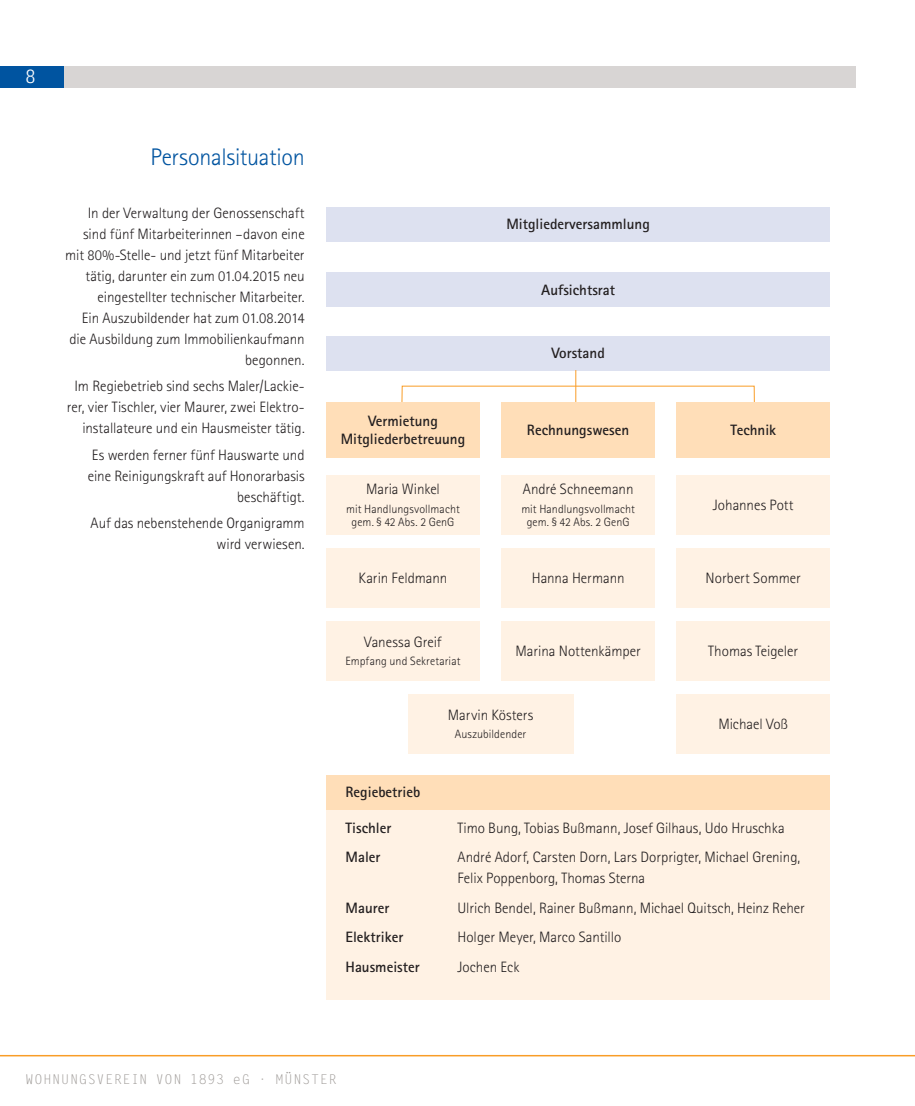
<style>
.page{position:relative;width:915px;height:1106px;background:#fff}
.page>*{position:absolute;margin:0;border:0;box-sizing:border-box;transform-origin:0 0}
.t1{font:300 24px "Rotis Sans Serif Std";letter-spacing:-.01em;color:#0054a0}
.t2{font:300 21px "Rotis Sans Serif";color:#fff}
.t3{font:300 15px/21px "Rotis Sans Serif Std";color:#231f20;text-align:right}
.t4{font:700 15px/29.5px "Rotis Sans Serif Std";color:#231f20}
.t5{font:13.5px "Letter Gothic Std";letter-spacing:.05em;color:#9f9b98}
.t6{font:300 12px/13.5px "Rotis Sans Serif Std";letter-spacing:.01em;color:#231f20;text-align:center}
</style>
<div class="page">
<div style="left:64px;top:66px;width:791px;height:21px;background:#d8d5d4"></div>
<div style="left:0;top:66px;width:64px;height:21px;background:#0054a0"></div>
<hr style="left:0;top:1054px;width:914px;height:2px;background:#f99d27">
<div style="left:326px;top:207px;width:503px;height:34px;background:#dde1f0"></div>
<div style="left:326px;top:272px;width:503px;height:34px;background:#dde1f0"></div>
<div style="left:326px;top:336px;width:503px;height:34px;background:#dde1f0"></div>
<div style="left:326px;top:402px;width:153px;height:55px;background:#ffdeb8"></div>
<div style="left:326px;top:475px;width:153px;height:59px;background:#fff2e4"></div>
<div style="left:326px;top:548px;width:153px;height:59px;background:#fff2e4"></div>
<div style="left:326px;top:621px;width:153px;height:59px;background:#fff2e4"></div>
<div style="left:326px;top:775px;width:503px;height:224px;background:#fff2e4"></div>
<div style="left:407px;top:694px;width:166px;height:59px;background:#fff2e4"></div>
<div style="left:501px;top:402px;width:153px;height:55px;background:#ffdeb8"></div>
<div style="left:501px;top:475px;width:153px;height:59px;background:#fff2e4"></div>
<div style="left:501px;top:548px;width:153px;height:59px;background:#fff2e4"></div>
<div style="left:501px;top:621px;width:153px;height:59px;background:#fff2e4"></div>
<div style="left:676px;top:402px;width:153px;height:55px;background:#ffdeb8"></div>
<div style="left:676px;top:475px;width:153px;height:59px;background:#fff2e4"></div>
<div style="left:676px;top:548px;width:153px;height:59px;background:#fff2e4"></div>
<div style="left:676px;top:621px;width:153px;height:59px;background:#fff2e4"></div>
<div style="left:676px;top:694px;width:153px;height:59px;background:#fff2e4"></div>
<div style="left:326px;top:775px;width:503px;height:34px;background:#ffdeb8"></div>
<hr style="left:575px;top:370px;width:1px;height:32px;background:#f99d27">
<h2 class="t2" style="left:26px;top:69px;width:12px">8</h2>
<h1 class="t1" style="left:150px;top:148px;width:156px">Personalsituation</h1>
<p class="t3" style="left:65px;top:204px;width:241px">In der Verwaltung der Genossenschaft sind fünf Mitarbeiterinnen –davon eine mit 80%-Stelle- und jetzt fünf Mitarbeiter tätig, darunter ein zum 01.04.2015 neu eingestellter technischer Mitarbeiter.<br>Ein Auszubildender hat zum 01.08.2014 die Ausbildung zum Immobilienkaufmann begonnen.</p>
<p class="t3" style="left:67px;top:377px;width:239px">Im Regiebetrieb sind sechs Maler/Lackie&shy;rer, vier Tischler, vier Maurer, zwei Elektro&shy;installateure und ein Hausmeister tätig.</p>
<p class="t3" style="left:88px;top:445px;width:218px">Es werden ferner fünf Hauswarte und eine Reinigungskraft auf Honorarbasis beschäftigt.</p>
<p class="t3" style="left:91px;top:514px;width:215px">Auf das nebenstehende Organigramm wird verwiesen.</p>
<p class="t4" style="left:506px;top:211px;width:145px">Mitgliederversammlung</p>
<p class="t4" style="left:541px;top:276px;width:75px">Aufsichtsrat</p>
<p class="t4" style="left:340px;top:413px;width:126px;line-height:18px;text-align:center">Vermietung<br>Mitgliederbetreuung</p>
<p class="t3" style="left:366px;top:480px;width:75px">Maria Winkel</p>
<p class="t6" style="left:346px;top:503px;width:115px">mit Handlungsvollmacht gem. § 42 Abs. 2 GenG</p>
<p class="t3" style="left:358px;top:569px;width:90px">Karin Feldmann</p>
<p class="t3" style="left:364px;top:632px;width:79px">Vanessa Greif</p>
<p class="t6" style="left:345px;top:655px;width:116px">Empfang und Sekretariat</p>
<p class="t4" style="left:551px;top:340px;width:55px">Vorstand</p>
<p class="t4" style="left:527px;top:416px;width:104px">Rechnungswesen</p>
<p class="t3" style="left:522px;top:480px;width:112px">André Schneemann</p>
<p class="t6" style="left:521px;top:503px;width:115px">mit Handlungsvollmacht gem. § 42 Abs. 2 GenG</p>
<p class="t3" style="left:531px;top:569px;width:94px">Hanna Hermann</p>
<p class="t3" style="left:515px;top:642px;width:127px">Marina Nottenkämper</p>
<p class="t4" style="left:345px;top:779px;width:76px">Regiebetrieb</p>
<p class="t3" style="left:447px;top:705px;width:87px">Marvin Kösters</p>
<p class="t6" style="left:455px;top:728px;width:73px">Auszubildender</p>
<p class="t4" style="left:730px;top:416px;width:47px">Technik</p>
<p class="t3" style="left:712px;top:496px;width:82px">Johannes Pott</p>
<p class="t3" style="left:705px;top:569px;width:97px">Norbert Sommer</p>
<p class="t3" style="left:708px;top:642px;width:91px">Thomas Teigeler</p>
<p class="t3" style="left:718px;top:715px;width:71px">Michael Voß</p>
<p class="t4" style="left:345px;top:814px;width:47px">Tischler<br>Maler</p>
<p class="t4" style="left:345px;top:894px;width:76px">Maurer<br>Elektriker<br>Hausmeister</p>
<p class="t3" style="left:457px;top:814px;width:344px;line-height:29.5px;text-align:left">Timo Bung, Tobias Bußmann, Josef Gilhaus, Udo Hruschka<br>André Adorf, Carsten Dorn, Lars Dorprigter, Michael Grening,</p>
<p class="t3" style="left:457px;top:865px;width:349px;line-height:29.5px;text-align:left">Felix Poppenborg, Thomas Sterna<br>Ulrich Bendel, Rainer Bußmann, Michael Quitsch, Heinz Reher Holger Meyer, Marco Santillo<br>Jochen Eck</p>
<p class="t5" style="left:26px;top:1072px;width:312px">WOHNUNGSVEREIN VON 1893 eG · MÜNSTER</p>
</div>
